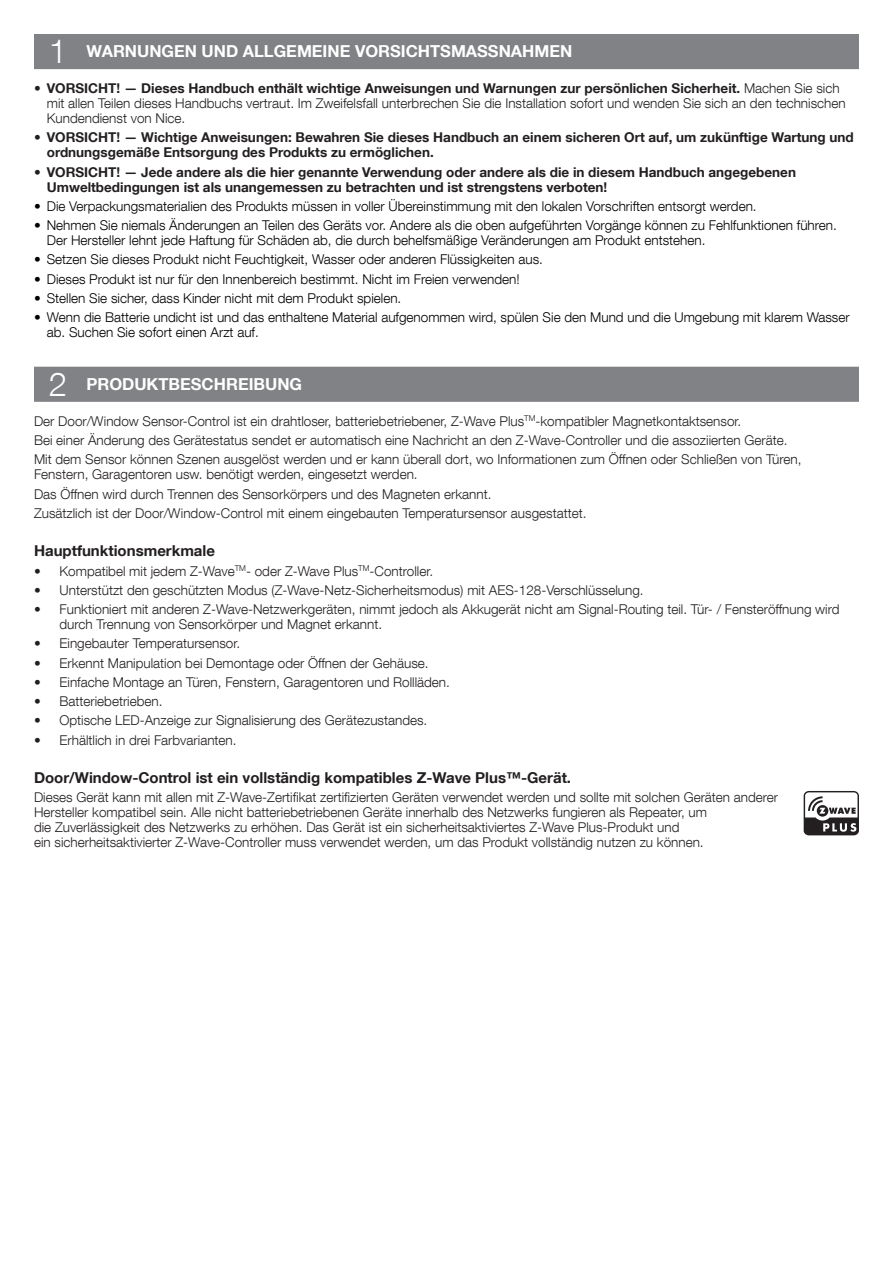
<style>
.page{position:relative;width:893px;height:1263px;background:#fff}
.page>*{position:absolute;margin:0;border:0;box-sizing:border-box;transform-origin:0 0}
.t1{font:300 33px "Helvetica Neue LT Com";color:#fff}
.titolo{font:700 16.5px "Helvetica Neue LT Com";color:#fff}
.Subchapter{font:700 15px "Helvetica Neue LT Com";color:#231f20}
.t2{font:300 13.5px/15px "Helvetica Neue LT Com";color:#231f20}
.t3{font:300 13.5px/15px "Helvetica Neue LT Com";color:#000}
.t4{font:700 13.5px/15px "Helvetica Neue LT Com";color:#231f20}
.s1{font-weight:700}
.s2{font-weight:300}
</style>
<div class="page">
<div style="left:34px;top:34px;width:825px;height:35px;background:#808285"></div>
<div style="left:34px;top:367px;width:825px;height:35px;background:#808285"></div>
<svg style="left:804px;top:791px;width:55px;height:44px"></svg>
<p class="t1" style="left:49px;top:31px;width:20px">1</p>
<p class="titolo" style="left:86px;top:41px;width:487px">WARNUNGEN UND ALLGEMEINE VORSICHTSMASSNAHMEN</p>
<p class="t2" style="left:47px;top:81px;width:800px;text-indent:-13px">• <span class="s1">VORSICHT! — Dieses Handbuch enthält wichtige Anweisungen und Warnungen zur persönlichen Sicherheit.</span> Machen Sie sich mit allen Teilen dieses Handbuchs vertraut. Im Zweifelsfall unterbrechen Sie die Installation sofort und wenden Sie sich an den technischen<br>Kundendienst von Nice.</p>
<p class="t4" style="left:47px;top:130px;width:808px;text-indent:-13px"><span class="s2">•</span> VORSICHT! — Wichtige Anweisungen: Bewahren Sie dieses Handbuch an einem sicheren Ort auf, um zukünftige Wartung und ordnungsgemäße Entsorgung des Produkts zu ermöglichen.</p>
<p class="t4" style="left:47px;top:164px;width:751px;text-indent:-13px"><span class="s2">•</span> VORSICHT! — Jede andere als die hier genannte Verwendung oder andere als die in diesem Handbuch angegebenen<br>Umweltbedingungen ist als unangemessen zu betrachten und ist strengstens verboten!</p>
<p class="t3" style="left:34px;top:198px;width:724px">• Die Verpackungsmaterialien des Produkts müssen in voller Übereinstimmung mit den lokalen Vorschriften entsorgt werden.</p>
<p class="t3" style="left:47px;top:218px;width:792px;text-indent:-13px">• Nehmen Sie niemals Änderungen an Teilen des Geräts vor. Andere als die oben aufgeführten Vorgänge können zu Fehlfunktionen führen.<br>Der Hersteller lehnt jede Haftung für Schäden ab, die durch behelfsmäßige Veränderungen am Produkt entstehen.</p>
<p class="t3" style="left:34px;top:252px;width:510px">• Setzen Sie dieses Produkt nicht Feuchtigkeit, Wasser oder anderen Flüssigkeiten aus.</p>
<p class="t3" style="left:34px;top:271px;width:487px">• Dieses Produkt ist nur für den Innenbereich bestimmt. Nicht im Freien verwenden!</p>
<p class="t3" style="left:34px;top:290px;width:369px">• Stellen Sie sicher, dass Kinder nicht mit dem Produkt spielen.</p>
<p class="t3" style="left:47px;top:310px;width:804px;text-indent:-13px">• Wenn die Batterie undicht ist und das enthaltene Material aufgenommen wird, spülen Sie den Mund und die Umgebung mit klarem Wasser ab. Suchen Sie sofort einen Arzt auf.</p>
<p class="t1" style="left:49px;top:364px;width:20px">2</p>
<p class="titolo" style="left:86px;top:374px;width:217px">PRODUKTBESCHREIBUNG</p>
<p class="t2" style="left:34px;top:413px;width:709px">Der Door/Window Sensor-Control ist ein drahtloser, batteriebetriebener, Z-Wave Plus<sup>TM</sup>-kompatibler Magnetkontaktsensor.</p>
<p class="t2" style="left:34px;top:432px;width:755px">Bei einer Änderung des Gerätestatus sendet er automatisch eine Nachricht an den Z-Wave-Controller und die assoziierten Geräte.</p>
<p class="t2" style="left:34px;top:452px;width:769px">Mit dem Sensor können Szenen ausgelöst werden und er kann überall dort, wo Informationen zum Öffnen oder Schließen von Türen,<br>Fenstern, Garagentoren usw. benötigt werden, eingesetzt werden.</p>
<p class="t2" style="left:34px;top:486px;width:459px">Das Öffnen wird durch Trennen des Sensorkörpers und des Magneten erkannt.</p>
<p class="t2" style="left:34px;top:505px;width:554px">Zusätzlich ist der Door/Window-Control mit einem eingebauten Temperatursensor ausgestattet.</p>
<p class="Subchapter" style="left:34px;top:541px;width:183px">Hauptfunktionsmerkmale</p>
<p class="t2" style="left:34px;top:563px;width:401px">• Kompatibel mit jedem Z-Wave<sup>TM</sup>- oder Z-Wave Plus<sup>TM</sup>-Controller.</p>
<p class="t2" style="left:34px;top:582px;width:611px">• Unterstützt den geschützten Modus (Z-Wave-Netz-Sicherheitsmodus) mit AES-128-Verschlüsselung.</p>
<p class="t2" style="left:60px;top:601px;width:781px;text-indent:-26px">• Funktioniert mit anderen Z-Wave-Netzwerkgeräten, nimmt jedoch als Akkugerät nicht am Signal-Routing teil. Tür- / Fensteröffnung wird durch Trennung von Sensorkörper und Magnet erkannt.</p>
<p class="t2" style="left:34px;top:636px;width:208px">• Eingebauter Temperatursensor.</p>
<p class="t2" style="left:34px;top:655px;width:396px">• Erkennt Manipulation bei Demontage oder Öffnen der Gehäuse.</p>
<p class="t2" style="left:34px;top:674px;width:417px">• Einfache Montage an Türen, Fenstern, Garagentoren und Rollläden.</p>
<p class="t2" style="left:34px;top:693px;width:130px">• Batteriebetrieben.</p>
<p class="t2" style="left:34px;top:713px;width:395px">• Optische LED-Anzeige zur Signalisierung des Gerätezustandes.</p>
<p class="t2" style="left:34px;top:732px;width:204px">• Erhältlich in drei Farbvarianten.</p>
<p class="Subchapter" style="left:34px;top:768px;width:539px">Door/Window-Control ist ein vollständig kompatibles Z-Wave Plus™-Gerät.</p>
<p class="t2" style="left:34px;top:790px;width:746px">Dieses Gerät kann mit allen mit Z-Wave-Zertifikat zertifizierten Geräten verwendet werden und sollte mit solchen Geräten anderer Hersteller kompatibel sein. Alle nicht batteriebetriebenen Geräte innerhalb des Netzwerks fungieren als Repeater, um<br>die Zuverlässigkeit des Netzwerks zu erhöhen. Das Gerät ist ein sicherheitsaktiviertes Z-Wave Plus-Produkt und<br>ein sicherheitsaktivierter Z-Wave-Controller muss verwendet werden, um das Produkt vollständig nutzen zu können.</p>
</div>
